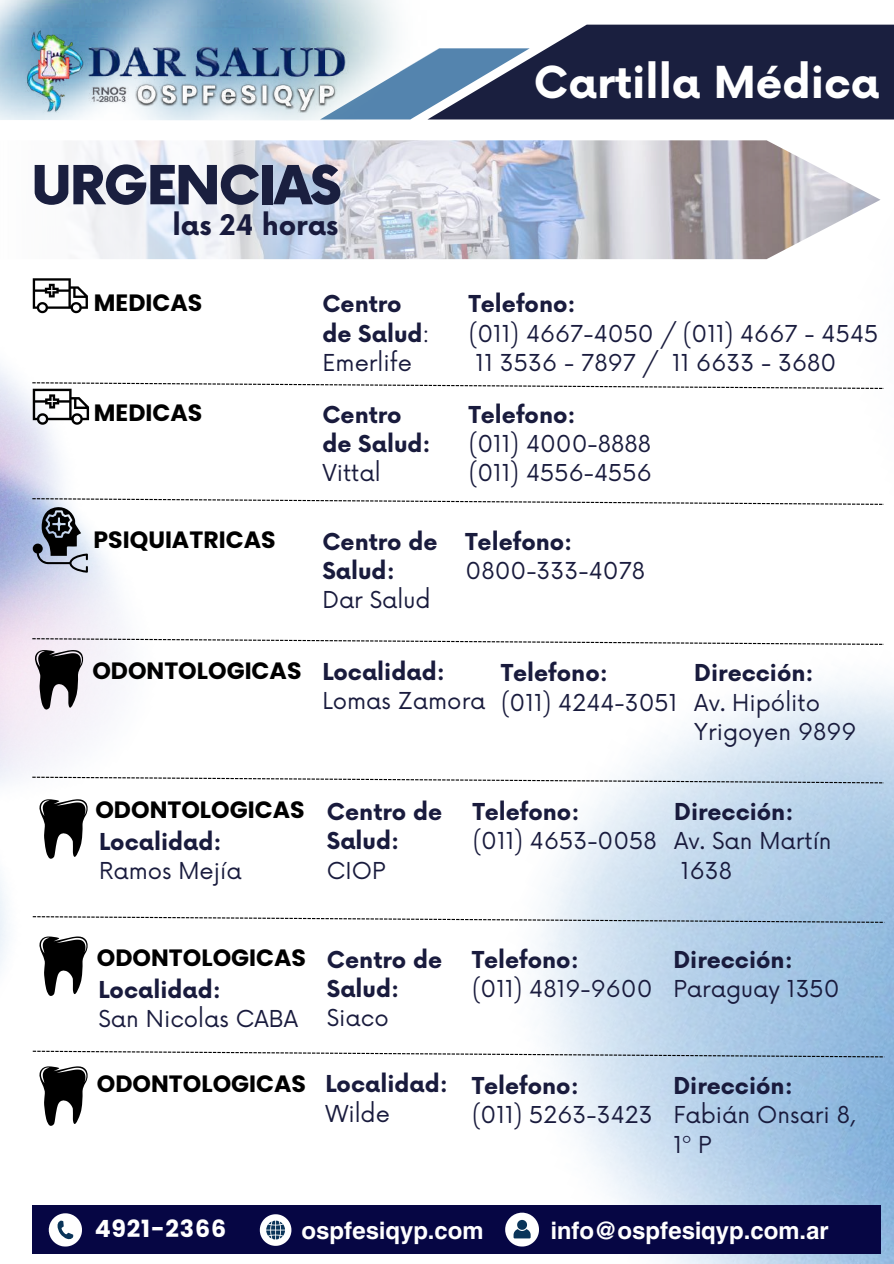
<style>
.page{position:relative;width:894px;height:1264px;background:#fff}
.page>*{position:absolute;margin:0;border:0;box-sizing:border-box;transform-origin:0 0}
.t1{font:900 52.5px "Now";letter-spacing:-.04em;color:#1a1f3f}
.t2{font:700 42.9px "Now";color:#fff}
.t3{font:700 27.6px "Now";color:#191b3d}
.t4{font:700 23.7px "Helios";color:#fff}
.t5{font:700 23.7px "Poppins";letter-spacing:.035em;color:#fff}
.t6{font:700 23.55px "Poppins";color:#000}
.t7{font:22.65px/29.2px "Now";color:#191b3d}
.t8{font:700 22.65px/29.2px "Now";color:#191b3d}
.s1{font-weight:400}
.s2{font-family:"Now";font-size:22.65px;color:#191b3d}
</style>
<div class="page">
<img style="left:336px;top:24px;width:557px;height:1239px">
<img style="left:0;top:259px;width:286px;height:793px">
<svg style="left:426px;top:25px;width:467px;height:94px;background:#353d5a"></svg>
<img style="left:0;top:0;width:426px;height:121px">
<img style="left:0;top:22px;width:358px;height:90px">
<img style="left:74px;top:121px;width:819px;height:138px">
<svg style="left:33px;top:278px;width:55px;height:35px"></svg>
<svg style="left:32px;top:382px;width:851px;height:43px"></svg>
<svg style="left:32px;top:498px;width:851px;height:74px"></svg>
<svg style="left:32px;top:638px;width:851px;height:73px"></svg>
<svg style="left:32px;top:776px;width:851px;height:7px"></svg>
<svg style="left:33px;top:916px;width:851px;height:6px"></svg>
<svg style="left:33px;top:1050px;width:851px;height:7px"></svg>
<div style="left:33px;top:1205px;width:847px;height:48px;background:#060644"></div>
<svg style="left:49px;top:1213px;width:33px;height:33px"></svg>
<svg style="left:260px;top:1214px;width:31px;height:31px"></svg>
<svg style="left:505px;top:1212px;width:34px;height:34px"></svg>
<svg style="left:39px;top:799px;width:49px;height:61px"></svg>
<svg style="left:39px;top:936px;width:49px;height:61px"></svg>
<svg style="left:39px;top:1066px;width:49px;height:60px"></svg>
<h1 class="t1" style="left:31px;top:157px;width:312px">URGENCIAS</h1>
<p class="t3" style="left:172px;top:210px;width:167px">las 24 horas</p>
<p class="t6" style="left:94px;top:286px;width:110px">MEDICAS</p>
<p class="t8" style="left:322px;top:291px;width:109px">Centro de Salud<span class="s1">:<br>Emerlife</span></p>
<p class="t6" style="left:94px;top:396px;width:110px">MEDICAS</p>
<p class="t8" style="left:322px;top:401px;width:110px">Centro de Salud:</p>
<p class="t7" style="left:322px;top:459px;width:60px">Vittal</p>
<p class="t6" style="left:93px;top:523px;width:183px">PSIQUIATRICAS</p>
<p class="t8" style="left:322px;top:528px;width:117px">Centro de<br>Salud:</p>
<p class="t7" style="left:322px;top:586px;width:110px">Dar Salud</p>
<h2 class="t2" style="left:533px;top:60px;width:347px">Cartilla Médica</h2>
<p class="t8" style="left:468px;top:291px;width:108px">Telefono:</p>
<p class="t7" style="left:475px;top:320px;width:404px;text-indent:-7px">(011) 4667-4050 / (011) 4667 - 4545<br>11 3536 - 7897 / 11 6633 - 3680</p>
<p class="t8" style="left:468px;top:401px;width:108px">Telefono:</p>
<p class="t7" style="left:468px;top:430px;width:184px">(011) 4000-8888 (011) 4556-4556</p>
<p class="t8" style="left:465px;top:528px;width:108px">Telefono:</p>
<p class="t7" style="left:465px;top:557px;width:181px">0800-333-4078</p>
<p class="t6" style="left:92px;top:654px;width:211px">ODONTOLOGICAS</p>
<p class="t8" style="left:322px;top:658px;width:124px">Localidad:</p>
<p class="t7" style="left:322px;top:687px;width:165px">Lomas Zamora</p>
<p class="t8" style="left:501px;top:660px;width:108px">Telefono:</p>
<p class="t7" style="left:501px;top:689px;width:178px">(011) 4244-3051</p>
<p class="t8" style="left:694px;top:660px;width:121px">Dirección:</p>
<p class="t7" style="left:694px;top:689px;width:164px">Av. Hipólito<br>Yrigoyen 9899</p>
<p class="t6" style="left:95px;top:793px;width:211px">ODONTOLOGICAS</p>
<p class="t8" style="left:99px;top:828px;width:124px">Localidad:</p>
<p class="t7" style="left:99px;top:857px;width:144px">Ramos Mejía</p>
<p class="t8" style="left:327px;top:798px;width:117px">Centro de<br>Salud:</p>
<p class="t7" style="left:327px;top:857px;width:60px">CIOP</p>
<p class="t8" style="left:472px;top:798px;width:108px">Telefono:</p>
<p class="t7" style="left:472px;top:827px;width:186px">(011) 4653-0058</p>
<p class="t8" style="left:674px;top:798px;width:121px">Dirección:</p>
<p class="t7" style="left:680px;top:827px;width:152px;text-indent:-7px">Av. San Martín<br>1638</p>
<p class="t6" style="left:97px;top:941px;width:211px">ODONTOLOGICAS</p>
<p class="t8" style="left:98px;top:976px;width:124px">Localidad:</p>
<p class="t7" style="left:98px;top:1005px;width:201px">San Nicolas CABA</p>
<p class="t8" style="left:327px;top:946px;width:117px">Centro de<br>Salud:</p>
<p class="t7" style="left:327px;top:1004px;width:63px">Siaco</p>
<p class="t8" style="left:472px;top:946px;width:108px">Telefono:</p>
<p class="t7" style="left:472px;top:975px;width:182px">(011) 4819-9600</p>
<p class="t8" style="left:673px;top:946px;width:121px">Dirección:</p>
<p class="t7" style="left:673px;top:975px;width:168px">Paraguay 1350</p>
<p class="t6" style="left:97px;top:1067px;width:352px">ODONTOLOGICAS <span class="s2">Localidad:</span></p>
<p class="t7" style="left:325px;top:1099px;width:66px">Wilde</p>
<p class="t8" style="left:472px;top:1072px;width:108px">Telefono:</p>
<p class="t7" style="left:472px;top:1101px;width:182px">(011) 5263-3423</p>
<p class="t8" style="left:673px;top:1072px;width:121px">Dirección:</p>
<p class="t7" style="left:673px;top:1101px;width:183px">Fabián Onsari 8,<br>1º P</p>
<p class="t5" style="left:95px;top:1212px;width:133px">4921-2366</p>
<p class="t4" style="left:301px;top:1214px;width:184px">ospfesiqyp.com</p>
<p class="t4" style="left:550px;top:1214px;width:279px">info@ospfesiqyp.com.ar</p>
</div>
